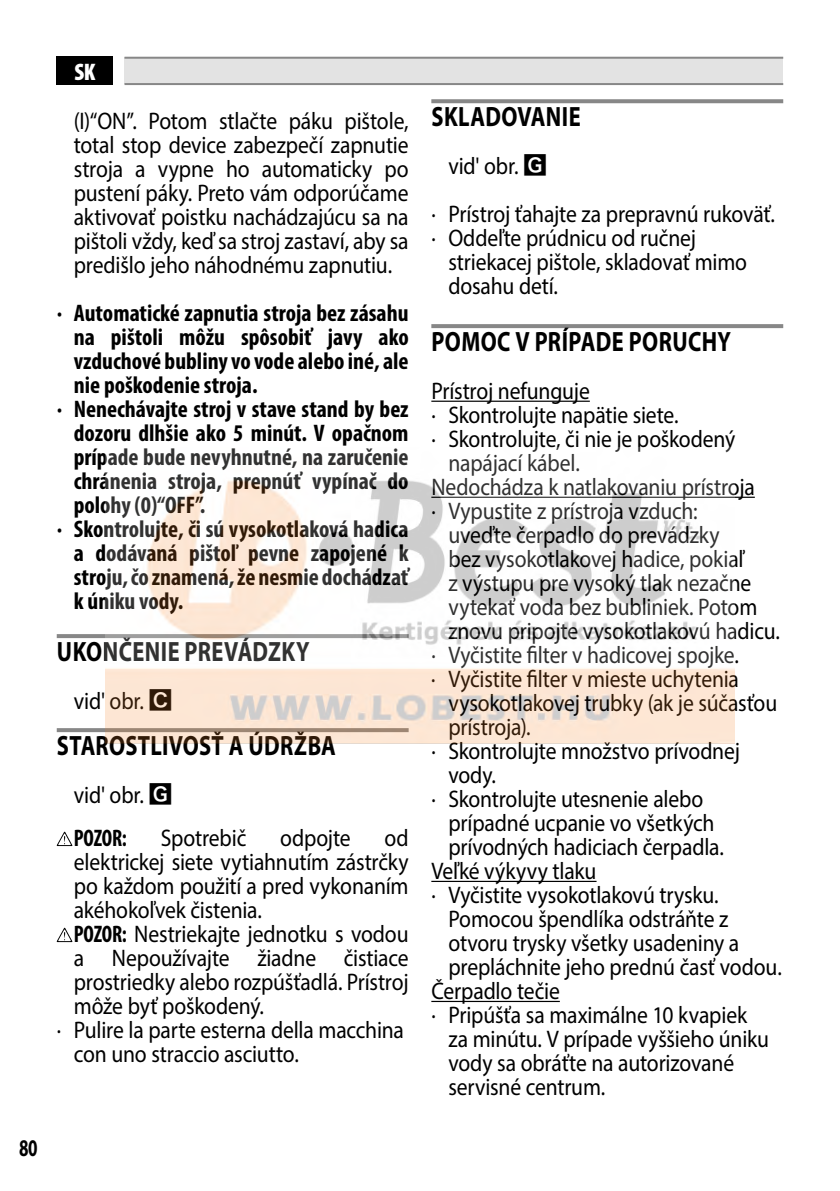
<style>
.page{position:relative;width:840px;height:1191px;background:#fff}
.page>*{position:absolute;margin:0;border:0;box-sizing:border-box;transform-origin:0 0}
.t1{font:700 28px "Myriad Pro";letter-spacing:.015em;color:#000;scale:.8 1}
.t2{font:24px/24px "Myriad Pro";letter-spacing:-.01em;color:#000;scale:.9 1}
.t3{font:700 condensed 24px "Myriad Pro";color:#000}
.t4{font:700 24px "Myriad Pro";color:#000;scale:.71 1}
.t5{font:900 condensed 24px "Myriad Pro";color:#fff}
.s1{font-family:"Hira Kaku Pro W6"}
.s2{font-weight:700;font-stretch:condensed}
</style>
<div class="page">
<div style="left:57px;top:57px;width:56px;height:28px;background:#000"></div>
<div style="left:124px;top:58px;width:658px;height:26px;background:#e3e3e3"></div>
<hr style="left:124px;top:57px;width:658px;height:2px;background:#878787">
<hr style="left:124px;top:83px;width:658px;height:2px;background:#878787">
<hr style="left:57px;top:634px;width:351px;height:4px;background:#878787">
<svg style="left:57px;top:728px;width:48px;height:4px"></svg>
<svg style="left:57px;top:831px;width:15px;height:15px"></svg>
<svg style="left:57px;top:927px;width:15px;height:15px"></svg>
<svg style="left:431px;top:99px;width:351px;height:4px"></svg>
<svg style="left:431px;top:324px;width:351px;height:4px"></svg>
<hr style="left:431px;top:400px;width:158px;height:2px;background:#000">
<hr style="left:431px;top:496px;width:323px;height:2px;background:#000">
<hr style="left:431px;top:880px;width:165px;height:2px;background:#000">
<hr style="left:431px;top:1000px;width:128px;height:2px;background:#000">
<img style="left:105px;top:480px;width:629px;height:263px">
<p class="t5" style="left:74px;top:56px;width:23px">SK</p>
<p class="t2" style="left:74px;top:108px;width:373px;text-align:justify">(I)“ON”. Potom stlačte páku pištole, total stop device zabezpečí zapnutie stroja a vypne ho automaticky po pustení páky. Preto vám odporúčame aktivovať poistku nachádzajúcu sa na pištoli vždy, keď sa stroj zastaví, aby sa predišlo jeho náhodnému zapnutiu.</p>
<p class="t3" style="left:57px;top:298px;width:353px">· Automatické zapnutia stroja bez zásahu</p>
<p class="t3" style="left:74px;top:322px;width:336px">na pištoli môžu spôsobiť javy ako</p>
<p class="t3" style="left:74px;top:346px;width:336px">vzduchové bubliny vo vode alebo iné, ale</p>
<p class="t3" style="left:74px;top:370px;width:185px">nie poškodenie stroja.</p>
<p class="t3" style="left:57px;top:394px;width:353px">· Nenechávajte stroj v stave stand by bez</p>
<p class="t3" style="left:74px;top:418px;width:336px">dozoru dlhšie ako 5 minút. V opačnom</p>
<p class="t3" style="left:74px;top:442px;width:336px">prípade bude nevyhnutné, na zaručenie</p>
<p class="t3" style="left:74px;top:466px;width:336px">chránenia stroja, prepnúť vypínač do</p>
<p class="t3" style="left:74px;top:490px;width:133px">polohy (0)“OFF”.</p>
<p class="t3" style="left:57px;top:514px;width:353px">· Skontrolujte, či sú vysokotlaková hadica</p>
<p class="t3" style="left:74px;top:538px;width:336px">a dodávaná pištoľ pevne zapojené k</p>
<p class="t3" style="left:74px;top:562px;width:336px">stroju, čo znamená, že nesmie dochádzať</p>
<p class="t3" style="left:74px;top:586px;width:111px">k úniku vody.</p>
<p class="t1" style="left:57px;top:633px;width:317px">UKONČENIE PREVÁDZKY</p>
<p class="t2" style="left:74px;top:688px;width:111px">vid' obr. <span class="s1">C</span></p>
<p class="t1" style="left:57px;top:727px;width:350px">STAROSTLIVOSŤ A ÚDRŽBA</p>
<p class="t2" style="left:74px;top:773px;width:111px;line-height:43.2px">vid' obr. <span class="s1">G<br></span><span class="s2">POZOR:</span></p>
<p class="t2" style="left:161px;top:825px;width:96px">Spotrebič</p>
<p class="t2" style="left:280px;top:825px;width:80px">odpojte</p>
<p class="t2" style="left:384px;top:825px;width:28px">od</p>
<p class="t2" style="left:74px;top:849px;width:373px">elektrickej siete vytiahnutím zástrčky</p>
<p class="t2" style="left:74px;top:873px;width:373px">po každom použití a pred vykonaním</p>
<p class="t2" style="left:74px;top:897px;width:211px">akéhokoľvek čistenia.</p>
<p class="t2" style="left:74px;top:921px;width:373px"><span class="s2">POZOR:</span> Nestriekajte jednotku s vodou</p>
<p class="t2" style="left:74px;top:945px;width:373px">a Nepoužívajte žiadne čistiace</p>
<p class="t2" style="left:74px;top:969px;width:373px">prostriedky alebo rozpúšťadlá. Prístroj</p>
<p class="t2" style="left:74px;top:993px;width:213px">môže byť poškodený.</p>
<p class="t2" style="left:57px;top:1017px;width:387px">· Pulire la parte esterna della macchina</p>
<p class="t2" style="left:74px;top:1041px;width:251px">con uno straccio asciutto.</p>
<p class="t4" style="left:19px;top:1132px;width:28px">80</p>
<p class="t1" style="left:431px;top:98px;width:188px">SKLADOVANIE</p>
<p class="t2" style="left:431px;top:141px;width:383px;line-height:48px;text-indent:17px">vid' obr. <span class="s1">G<br></span>· Prístroj ťahajte za prepravnú rukoväť.</p>
<p class="t2" style="left:448px;top:225px;width:333px;text-indent:-17px">· Oddeľte prúdnicu od ručnej striekacej pištole, skladovať mimo dosahu detí.</p>
<p class="t1" style="left:431px;top:323px;width:375px">POMOC V PRÍPADE PORUCHY</p>
<p class="t2" style="left:431px;top:378px;width:177px">Prístroj nefunguje</p>
<p class="t2" style="left:431px;top:402px;width:276px">· Skontrolujte napätie siete.</p>
<p class="t2" style="left:431px;top:426px;width:339px">· Skontrolujte, či nie je poškodený</p>
<p class="t2" style="left:448px;top:450px;width:148px">napájací kábel.</p>
<p class="t2" style="left:431px;top:474px;width:361px">Nedochádza k natlakovaniu prístroja</p>
<p class="t2" style="left:431px;top:498px;width:297px">· Vypustite z prístroja vzduch:</p>
<p class="t2" style="left:448px;top:522px;width:303px">uveďte čerpadlo do prevádzky</p>
<p class="t2" style="left:448px;top:546px;width:329px">bez vysokotlakovej hadice, pokiaľ</p>
<p class="t2" style="left:448px;top:570px;width:338px">z výstupu pre vysoký tlak nezačne</p>
<p class="t2" style="left:448px;top:594px;width:345px">vytekať voda bez bubliniek. Potom</p>
<p class="t2" style="left:448px;top:618px;width:370px">znovu pripojte vysokotlakovú hadicu.</p>
<p class="t2" style="left:431px;top:642px;width:343px">· Vyčistite filter v hadicovej spojke.</p>
<p class="t2" style="left:431px;top:666px;width:343px">· Vyčistite filter v mieste uchytenia</p>
<p class="t2" style="left:448px;top:690px;width:367px">vysokotlakovej trubky (ak je súčasťou</p>
<p class="t2" style="left:448px;top:714px;width:93px">prístroja).</p>
<p class="t2" style="left:431px;top:738px;width:344px">· Skontrolujte množstvo prívodnej</p>
<p class="t2" style="left:448px;top:762px;width:54px">vody.</p>
<p class="t2" style="left:431px;top:786px;width:303px">· Skontrolujte utesnenie alebo</p>
<p class="t2" style="left:448px;top:810px;width:297px">prípadné ucpanie vo všetkých</p>
<p class="t2" style="left:448px;top:834px;width:308px">prívodných hadiciach čerpadla.</p>
<p class="t2" style="left:431px;top:858px;width:185px">Veľké výkyvy tlaku</p>
<p class="t2" style="left:431px;top:882px;width:320px">· Vyčistite vysokotlakovú trysku.</p>
<p class="t2" style="left:448px;top:906px;width:312px">Pomocou špendlíka odstráňte z</p>
<p class="t2" style="left:448px;top:930px;width:324px">otvoru trysky všetky usadeniny a</p>
<p class="t2" style="left:448px;top:954px;width:372px">prepláchnite jeho prednú časť vodou.</p>
<p class="t2" style="left:431px;top:978px;width:144px">Čerpadlo tečie</p>
<p class="t2" style="left:431px;top:1002px;width:352px">· Pripúšťa sa maximálne 10 kvapiek</p>
<p class="t2" style="left:448px;top:1026px;width:357px">za minútu. V prípade vyššieho úniku</p>
<p class="t2" style="left:448px;top:1050px;width:319px">vody sa obráťte na autorizované</p>
<p class="t2" style="left:448px;top:1074px;width:176px">servisné centrum.</p>
</div>
